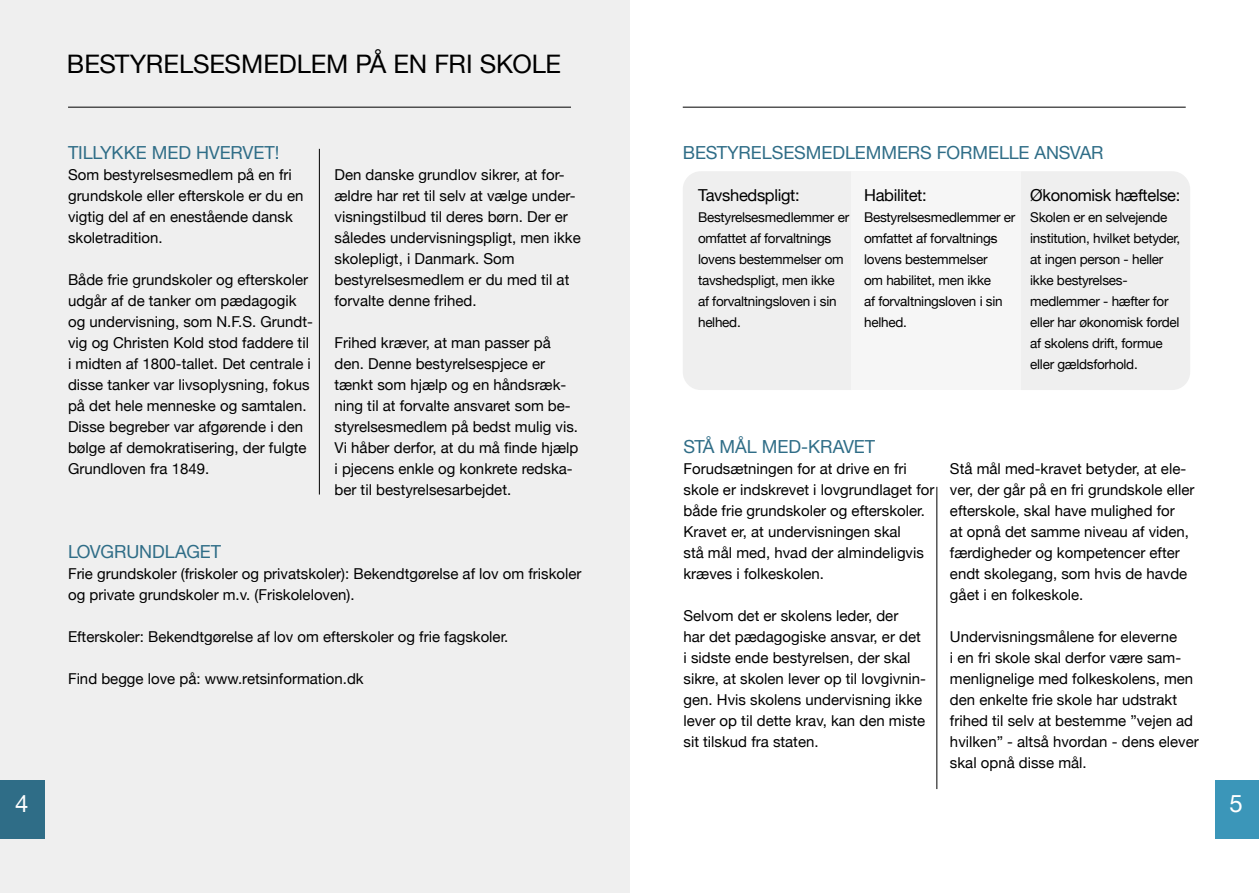
<style>
.page{position:relative;width:1259px;height:893px;background:#fff}
.page>*{position:absolute;margin:0;border:0;box-sizing:border-box;transform-origin:0 0}
.t1{font:25.5px "Helvetica Neue";color:#000}
.t2{font:24px "Helvetica Neue";color:#fff}
.t3{font:18px "Helvetica Neue";letter-spacing:-.01em;color:#2f6d87}
.t4{font:16.5px "Helvetica Neue";letter-spacing:-.02em;color:#000}
.t5{font:15px/21px "Helvetica Neue";color:#000}
.t6{font:13.5px/21px "Helvetica Neue";letter-spacing:-.02em;color:#000}
</style>
<div class="page">
<div style="left:683px;top:171px;width:168px;height:219px;background:#efefef"></div>
<div style="left:852px;top:171px;width:169px;height:219px;background:#f6f6f6"></div>
<div style="left:1021px;top:171px;width:169px;height:219px;background:#efefef"></div>
<div style="left:0;top:0;width:629px;height:893px;background:#efefef"></div>
<div style="left:0;top:781px;width:44px;height:58px;background:#2f6d87"></div>
<div style="left:1214px;top:781px;width:45px;height:58px;background:#3b96b9"></div>
<hr style="left:68px;top:107px;width:503px;height:1px;background:#000">
<hr style="left:683px;top:107px;width:502px;height:1px;background:#000">
<hr style="left:319px;top:149px;width:1px;height:346px;background:#000">
<hr style="left:936px;top:487px;width:1px;height:302px;background:#000">
<h1 class="t1" style="left:67px;top:46px;width:496px">BESTYRELSESMEDLEM PÅ EN FRI SKOLE</h1>
<p class="t3" style="left:68px;top:140px;width:213px">TILLYKKE MED HVERVET!</p>
<p class="t5" style="left:68px;top:165px;width:237px">Som bestyrelsesmedlem på en fri grundskole eller efterskole er du en vigtig del af en enestående dansk skoletradition.</p>
<p class="t5" style="left:68px;top:270px;width:246px">Både frie grundskoler og efterskoler udgår af de tanker om pædagogik og undervisning, som N.F.S. Grundt&shy;vig og Christen Kold stod faddere til i midten af 1800-tallet. Det centrale i disse tanker var livsoplysning, fokus på det hele menneske og samtalen.<br>Disse begreber var afgørende i den bølge af demokratisering, der fulgte Grundloven fra 1849.</p>
<p class="t5" style="left:334px;top:165px;width:248px">Den danske grundlov sikrer, at for&shy;ældre har ret til selv at vælge under&shy;visningstilbud til deres børn. Der er således undervisningspligt, men ikke skolepligt, i Danmark. Som bestyrelsesmedlem er du med til at forvalte denne frihed.</p>
<p class="t5" style="left:334px;top:333px;width:245px">Frihed kræver, at man passer på den. Denne bestyrelsespjece er tænkt som hjælp og en håndsræk&shy;ning til at forvalte ansvaret som be&shy;styrelsesmedlem på bedst mulig vis.<br>Vi håber derfor, at du må finde hjælp i pjecens enkle og konkrete redska&shy;ber til bestyrelsesarbejdet.</p>
<p class="t3" style="left:68px;top:539px;width:154px">LOVGRUNDLAGET</p>
<p class="t5" style="left:68px;top:564px;width:515px">Frie grundskoler (friskoler og privatskoler): Bekendtgørelse af lov om friskoler og private grundskoler m.v. (Friskoleloven).</p>
<p class="t5" style="left:68px;top:627px;width:442px">Efterskoler: Bekendtgørelse af lov om efterskoler og frie fagskoler.</p>
<p class="t5" style="left:68px;top:669px;width:297px">Find begge love på: www.retsinformation.dk</p>
<p class="t3" style="left:683px;top:140px;width:422px">BESTYRELSESMEDLEMMERS FORMELLE ANSVAR</p>
<p class="t4" style="left:698px;top:183px;width:103px">Tavshedspligt:</p>
<p class="t6" style="left:698px;top:207px;width:153px">Bestyrelsesmedlemmer er omfattet af forvaltning-s lovens bestemmelser om tavshedspligt, men ikke<br>af forvaltningsloven i sin helhed.</p>
<p class="t4" style="left:864px;top:183px;width:64px">Habilitet:</p>
<p class="t6" style="left:864px;top:207px;width:153px">Bestyrelsesmedlemmer er omfattet af forvaltning-s lovens bestemmelser<br>om habilitet, men ikke<br>af forvaltningsloven i sin helhed.</p>
<p class="t4" style="left:1030px;top:183px;width:152px">Økonomisk hæftelse:</p>
<p class="t6" style="left:1030px;top:207px;width:152px">Skolen er en selvejende institution, hvilket betyder, at ingen person - heller ikke bestyrelses&shy;medlemmer - hæfter for eller har økonomisk fordel af skolens drift, formue eller gældsforhold.</p>
<p class="t3" style="left:683px;top:434px;width:193px">STÅ MÅL MED-KRAVET</p>
<p class="t5" style="left:683px;top:459px;width:252px">Forudsætningen for at drive en fri skole er indskrevet i lovgrundlaget for både frie grundskoler og efterskoler.<br>Kravet er, at undervisningen skal<br>stå mål med, hvad der almindeligvis kræves i folkeskolen.</p>
<p class="t5" style="left:683px;top:606px;width:244px">Selvom det er skolens leder, der<br>har det pædagogiske ansvar, er det i sidste ende bestyrelsen, der skal sikre, at skolen lever op til lovgivnin&shy;gen. Hvis skolens undervisning ikke lever op til dette krav, kan den miste sit tilskud fra staten.</p>
<p class="t5" style="left:950px;top:459px;width:246px">Stå mål med-kravet betyder, at ele&shy;ver, der går på en fri grundskole eller efterskole, skal have mulighed for<br>at opnå det samme niveau af viden, færdigheder og kompetencer efter endt skolegang, som hvis de havde gået i en folkeskole.</p>
<p class="t5" style="left:950px;top:627px;width:250px">Undervisningsmålene for eleverne<br>i en fri skole skal derfor være sam&shy;menlignelige med folkeskolens, men den enkelte frie skole har udstrakt frihed til selv at bestemme ”vejen ad hvilken” - altså hvordan - dens elever skal opnå disse mål.</p>
<h2 class="t2" style="left:15px;top:787px;width:15px">4</h2>
<h2 class="t2" style="left:1229px;top:787px;width:15px">5</h2>
</div>
